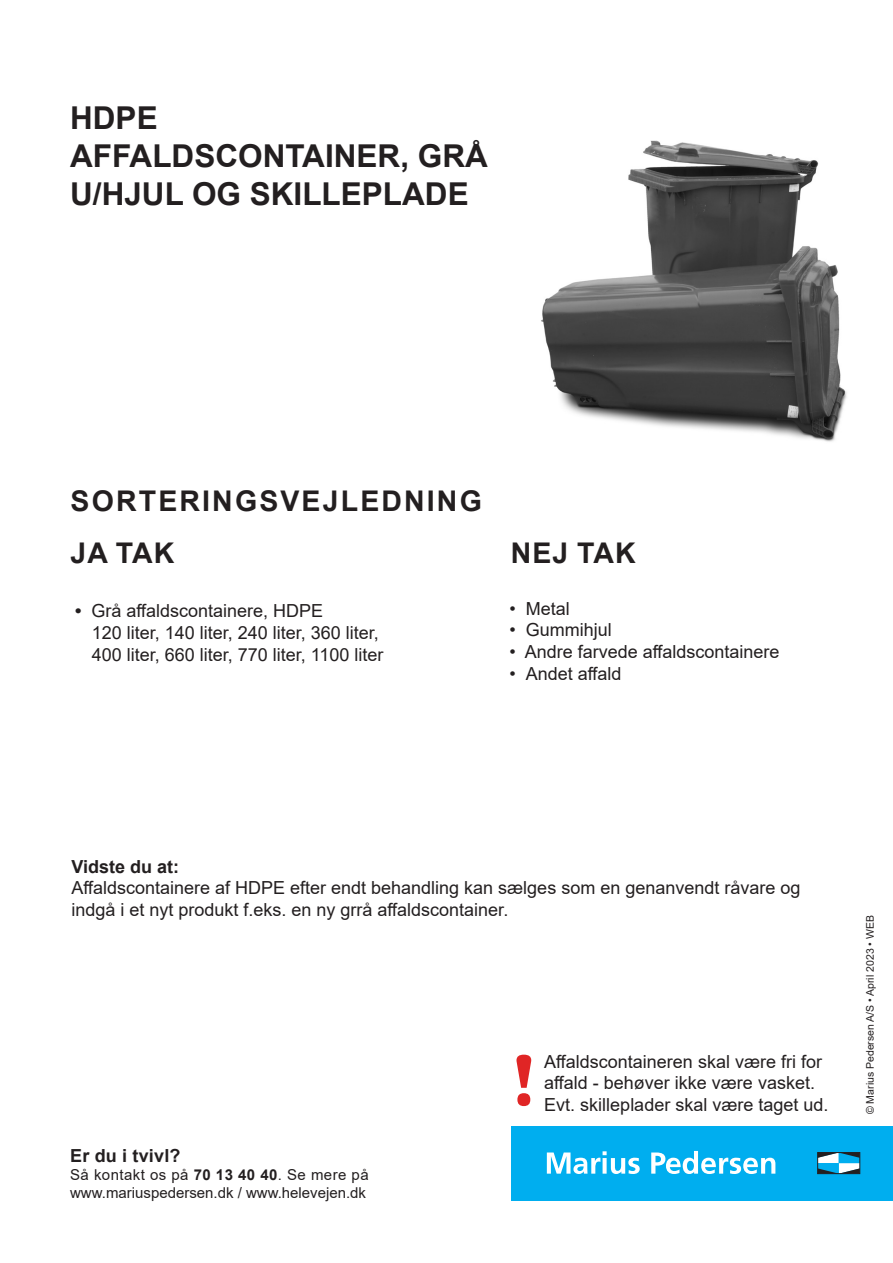
<style>
.page{position:relative;width:893px;height:1263px;background:#fff}
.page>*{position:absolute;margin:0;border:0;box-sizing:border-box;transform-origin:0 0}
.t1{font:700 75px "Britannic";color:#e02525}
.t2{font:700 31.5px/37.8px "Arial";color:#231f20}
.t3{font:700 28.5px "Arial";letter-spacing:.075em;color:#231f20}
.t4{font:18px/21.6px "Arial";color:#231f20}
.t5{font:700 18px "Arial";color:#231f20}
.t6{font:15px/18px "Arial";color:#231f20}
.t7{font:10.5px "Arial";color:#231f20}
.s1{font-weight:700}
</style>
<div class="page">
<img style="left:541px;top:140px;width:306px;height:302px">
<div style="left:511px;top:1126px;width:382px;height:74px;background:#00aeef"></div>
<svg style="left:547px;top:1151px;width:93px;height:23px"></svg>
<svg style="left:651px;top:1151px;width:124px;height:23px"></svg>
<svg style="left:820px;top:1154px;width:38px;height:18px"></svg>
<div style="left:818px;top:1152px;width:42px;height:22px;border:1px solid #231f20"></div>
<p class="t2" style="left:70px;top:100px;width:89px">HDPE</p>
<p class="t2" style="left:70px;top:137px;width:419px">AFFALDSCONTAINER, GRÅ<br>U/HJUL OG SKILLEPLADE</p>
<h3 class="t3" style="left:71px;top:481px;width:413px">SORTERINGSVEJLEDNING</h3>
<h3 class="t3" style="left:71px;top:533px;width:105px">JA TAK</h3>
<h3 class="t3" style="left:511px;top:533px;width:126px">NEJ TAK</h3>
<p class="t4" style="left:92px;top:600px;width:289px;text-indent:-17px"><span class="s1">•</span> Grå affaldscontainere, HDPE<br>120 liter, 140 liter, 240 liter, 360 liter,</p>
<p class="t4" style="left:92px;top:643px;width:293px">400 liter, 660 liter, 770 liter, 1100 liter</p>
<p class="t4" style="left:509px;top:598px;width:62px">• Metal</p>
<p class="t4" style="left:509px;top:619px;width:104px">• Gummihjul</p>
<p class="t4" style="left:509px;top:641px;width:272px">• Andre farvede affaldscontainere</p>
<p class="t4" style="left:509px;top:662px;width:114px">• Andet affald</p>
<p class="t5" style="left:71px;top:853px;width:109px">Vidste du at:</p>
<p class="t4" style="left:71px;top:877px;width:730px">Affaldscontainere af HDPE efter endt behandling kan sælges som en genanvendt råvare og indgå i et nyt produkt f.eks. en ny grrå affaldscontainer.</p>
<p class="t5" style="left:70px;top:1143px;width:112px">Er du i tvivl?</p>
<p class="t6" style="left:70px;top:1166px;width:300px">Så kontakt os på <span class="s1">70 13 40 40</span>. Se mere på www.mariuspedersen.dk / www.helevejen.dk</p>
<p class="t1" style="left:510px;top:1038px;width:29px">!</p>
<p class="t4" style="left:544px;top:1050px;width:279px">Affaldscontaineren skal være fri for affald - behøver ikke være vasket.</p>
<p class="t4" style="left:544px;top:1094px;width:286px">Evt. skilleplader skal være taget ud.</p>
<p class="t7" style="left:863px;top:1114px;width:200px;rotate:-90deg">© Marius Pedersen A/S • April 2023 • WEB</p>
</div>
